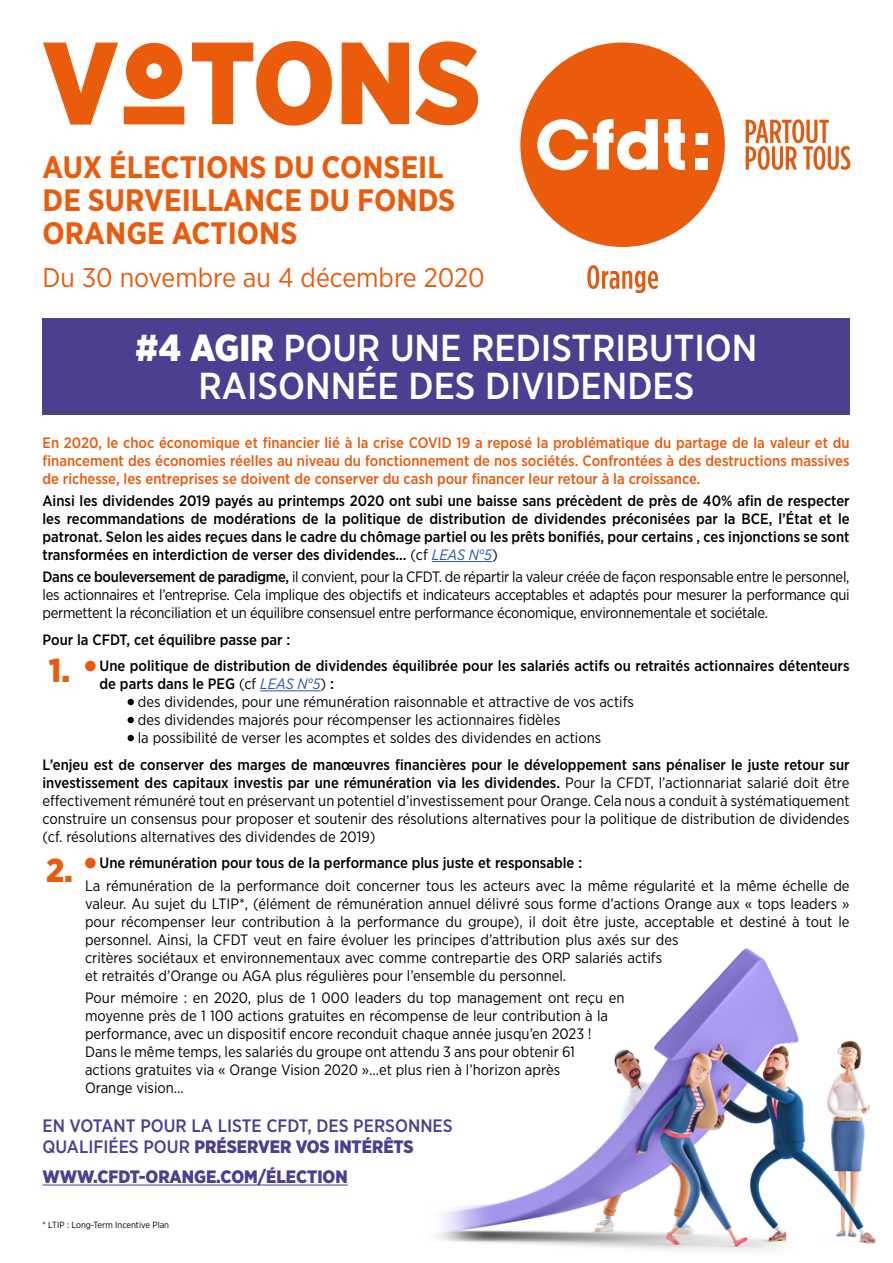
<style>
.page{position:relative;width:893px;height:1263px;background:#fff}
.page>*{position:absolute;margin:0;border:0;box-sizing:border-box;transform-origin:0 0}
.t1{font:900 116.55px "Gotham Narrow";color:#ea5b0b}
.t2{font:500 37.5px/37.5px "Gotham Narrow";color:#fff;text-align:center}
.t3{font:900 33.15px "Gotham Narrow";color:#ea5b0b}
.t4{font:700 30.9px/33px "Gotham Narrow";color:#ea5b0b}
.t5{font:27px "Gotham Narrow";color:#ea5b0b}
.t6{font:500 18px/21.6px "Gotham Narrow";color:#4e3e91}
.t7{font:900 18px "Gotham Narrow";color:#4e3e91}
.t8{font:15px/18px "Gotham Narrow";color:#000}
.t9{font:500 15px/18px "Gotham Narrow";color:#000;text-align:justify}
.t10{font:500 15px/18px "Gotham Narrow";color:#ea5b0b;text-align:justify}
.t11{font:9px "Gotham Narrow";color:#000}
.s1{font-family:"CFDT";font-stretch:condensed}
.s2{font-weight:900}
.s3{font-weight:400}
.s4{font-weight:400;font-style:italic;color:#275b9b}
.s5{font-weight:500}
.s6{font-style:italic;color:#275b9b}
</style>
<div class="page">
<img style="left:437px;top:948px;width:439px;height:303px">
<hr style="left:432px;top:561px;width:60px;height:1px;background:#275b9b">
<hr style="left:260px;top:690px;width:61px;height:1px;background:#275b9b">
<hr style="left:43px;top:1184px;width:305px;height:1px;background:#4e3e91">
<div style="left:85px;top:661px;width:11px;height:10px;background:#ea5b0b;border-radius:50%"></div>
<svg style="left:128px;top:699px;width:6px;height:6px"></svg>
<svg style="left:128px;top:717px;width:6px;height:6px"></svg>
<svg style="left:128px;top:735px;width:6px;height:6px"></svg>
<div style="left:85px;top:858px;width:11px;height:10px;background:#ea5b0b;border-radius:50%"></div>
<div style="left:520px;top:43px;width:205px;height:204px;background:#ea5b0b;border-radius:50%"></div>
<svg style="left:664px;top:119px;width:21px;height:51px"></svg>
<div style="left:696px;top:133px;width:12px;height:12px;background:#fff"></div>
<div style="left:696px;top:158px;width:12px;height:11px;background:#fff"></div>
<svg style="left:537px;top:119px;width:121px;height:51px"></svg>
<svg style="left:746px;top:119px;width:104px;height:51px"></svg>
<svg style="left:587px;top:265px;width:71px;height:28px"></svg>
<div style="left:43px;top:318px;width:807px;height:97px;background:#4e3e91"></div>
<h1 class="t1" style="left:43px;top:6px;width:440px">V<span class="s1">O</span>TONS</h1>
<h3 class="t4" style="left:43px;top:150px;width:414px">AUX ÉLECTIONS DU CONSEIL<br>DE SURVEILLANCE DU FONDS<br>ORANGE ACTIONS</h3>
<h3 class="t5" style="left:43px;top:261px;width:444px">Du 30 novembre au 4 décembre 2020</h3>
<h2 class="t2" style="left:136px;top:329px;width:623px"><span class="s2">#4 AGIR</span> POUR UNE REDISTRIBUTION<br>RAISONNÉE DES DIVIDENDES</h2>
<p class="t10" style="left:43px;top:433px;width:809px">En 2020, le choc économique et financier lié à la crise COVID 19 a reposé la problématique du partage de la valeur et du financement des économies réelles au niveau du fonctionnement de nos sociétés. Confrontées à des destructions massives de richesse, les entreprises se doivent de conserver du cash pour financer leur retour à la croissance.</p>
<p class="t9" style="left:43px;top:492px;width:809px">Ainsi les dividendes 2019 payés au printemps 2020 ont subi une baisse sans précèdent de près de 40% afin de respecter les recommandations de modérations de la politique de distribution de dividendes préconisées par la BCE, l’État et le patronat. Selon les aides reçues dans le cadre du chômage partiel ou les prêts bonifiés, pour certains , ces injonctions se sont transformées en interdiction de verser des dividendes... <span class="s3">(cf</span> <span class="s4">LEAS N°5</span><span class="s3">)</span></p>
<p class="t8" style="left:43px;top:568px;width:808px;text-align:justify"><span class="s5">Dans ce bouleversement de paradigme,</span> il convient, pour la CFDT. de répartir la valeur créée de façon responsable entre le personnel, les actionnaires et l’entreprise. Cela implique des objectifs et indicateurs acceptables et adaptés pour mesurer la performance qui permettent la réconciliation et un équilibre consensuel entre performance économique, environnementale et sociétale.</p>
<p class="t9" style="left:100px;top:626px;width:751px;line-height:26.5px;text-indent:-57px">Pour la CFDT, cet équilibre passe par :<br>Une politique de distribution de dividendes équilibrée pour les salariés actifs ou retraités actionnaires détenteurs</p>
<p class="t8" style="left:138px;top:675px;width:498px;text-indent:-38px"><span class="s5">de parts dans le PEG</span> (cf <span class="s6">LEAS N°5</span>) <span class="s5">:<br></span>des dividendes, pour une rémunération raisonnable et attractive de vos actifs des dividendes majorés pour récompenser les actionnaires fidèles<br>la possibilité de verser les acomptes et soldes des dividendes en actions</p>
<p class="t8" style="left:43px;top:755px;width:809px;text-align:justify"><span class="s5">L’enjeu est de conserver des marges de manœuvres financières pour le développement sans pénaliser le juste retour sur investissement des capitaux investis par une rémunération via les dividendes.</span> Pour la CFDT, l’actionnariat salarié doit être effectivement rémunéré tout en préservant un potentiel d’investissement pour Orange. Cela nous a conduit à systématiquement construire un consensus pour proposer et soutenir des résolutions alternatives pour la politique de distribution de dividendes (cf. résolutions alternatives des dividendes de 2019)</p>
<p class="t9" style="left:100px;top:854px;width:484px">Une rémunération pour tous de la performance plus juste et responsable :</p>
<p class="t8" style="left:85px;top:876px;width:766px">La rémunération de la performance doit concerner tous les acteurs avec la même régularité et la même échelle de valeur. Au sujet du LTIP*, (élément de rémunération annuel délivré sous forme d’actions Orange aux « tops leaders » pour récompenser leur contribution à la performance du groupe), il doit être juste, acceptable et destiné à tout le personnel. Ainsi, la CFDT veut en faire évoluer les principes d’attribution plus axés sur des<br>critères sociétaux et environnementaux avec comme contrepartie des ORP salariés actifs<br>et retraités d’Orange ou AGA plus régulières pour l’ensemble du personnel.</p>
<p class="t8" style="left:85px;top:988px;width:541px">Pour mémoire : en 2020, plus de 1 000 leaders du top management ont reçu en moyenne près de 1 100 actions gratuites en récompense de leur contribution à la performance, avec un dispositif encore reconduit chaque année jusqu’en 2023 !<br>Dans le même temps, les salariés du groupe ont attendu 3 ans pour obtenir 61 actions gratuites via « Orange Vision 2020 »…et plus rien à l’horizon après<br>Orange vision…</p>
<p class="t6" style="left:43px;top:1114px;width:412px">EN VOTANT POUR LA LISTE CFDT, DES PERSONNES<br>QUALIFIÉES POUR <span class="s2">PRÉSERVER VOS INTÉRÊTS</span></p>
<p class="t7" style="left:43px;top:1165px;width:307px">WWW.CFDT-ORANGE.COM/ÉLECTION</p>
<h3 class="t3" style="left:49px;top:649px;width:23px">1.</h3>
<h3 class="t3" style="left:46px;top:848px;width:28px">2.</h3>
<p class="t11" style="left:43px;top:1219px;width:128px">* LTIP : Long-Term Incentive Plan</p>
</div>
